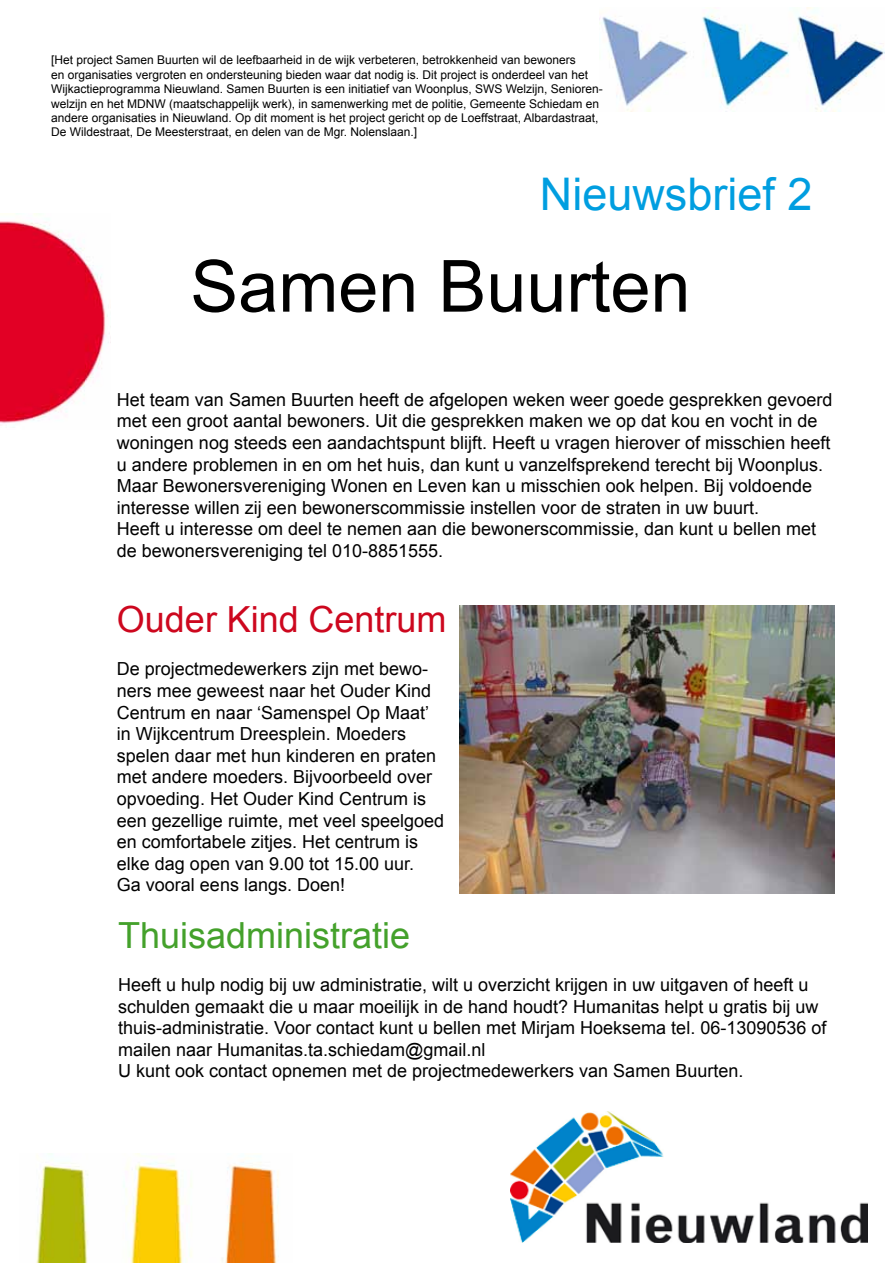
<style>
.page{position:relative;width:893px;height:1263px;background:#fff}
.page>*{position:absolute;margin:0;border:0;box-sizing:border-box;transform-origin:0 0}
.t1{font:72px "Arial";color:#000}
.t2{font:45px "Arial";color:#009ee0}
.t3{font:36px "Arial";color:#44a12b}
.t4{font:36px "Arial";color:#cd071e}
.t5{font:18px/21.6px "Arial";color:#000}
.t6{font:12px/14.4px "Arial";color:#000}
</style>
<div class="page">
<img style="left:599px;top:8px;width:285px;height:103px">
<img style="left:0;top:213px;width:111px;height:213px">
<img style="left:36px;top:1154px;width:243px;height:109px">
<img style="left:510px;top:1112px;width:357px;height:130px">
<img style="left:460px;top:606px;width:375px;height:287px">
<p class="t6" style="left:51px;top:53px;width:553px">[Het project Samen Buurten wil de leefbaarheid in de wijk verbeteren, betrokkenheid van bewoners<br>en organisaties vergroten en ondersteuning bieden waar dat nodig is. Dit project is onderdeel van het Wijkactieprogramma Nieuwland. Samen Buurten is een initiatief van Woonplus, SWS Welzijn, Senioren&shy;welzijn en het MDNW (maatschappelijk werk), in samenwerking met de politie, Gemeente Schiedam en andere organisaties in Nieuwland. Op dit moment is het project gericht op de Loeffstraat, Albardastraat, De Wildestraat, De Meesterstraat, en delen van de Mgr. Nolenslaan.]</p>
<h2 class="t2" style="left:540px;top:165px;width:274px">Nieuwsbrief 2</h2>
<h1 class="t1" style="left:190px;top:239px;width:502px">Samen Buurten</h1>
<p class="t5" style="left:117px;top:389px;width:717px">Het team van Samen Buurten heeft de afgelopen weken weer goede gesprekken gevoerd met een groot aantal bewoners. Uit die gesprekken maken we op dat kou en vocht in de woningen nog steeds een aandachtspunt blijft. Heeft u vragen hierover of misschien heeft u andere problemen in en om het huis, dan kunt u vanzelfsprekend terecht bij Woonplus.<br>Maar Bewonersvereniging Wonen en Leven kan u misschien ook helpen. Bij voldoende interesse willen zij een bewonerscommissie instellen voor de straten in uw buurt.<br>Heeft u interesse om deel te nemen aan die bewonerscommissie, dan kunt u bellen met de bewonersvereniging tel 010-8851555.</p>
<h3 class="t4" style="left:117px;top:596px;width:331px">Ouder Kind Centrum</h3>
<p class="t5" style="left:117px;top:658px;width:329px">De projectmedewerkers zijn met bewo&shy;ners mee geweest naar het Ouder Kind Centrum en naar ‘Samenspel Op Maat’ in Wijkcentrum Dreesplein. Moeders spelen daar met hun kinderen en praten met andere moeders. Bijvoorbeeld over opvoeding. Het Ouder Kind Centrum is een gezellige ruimte, met veel speelgoed en comfortabele zitjes. Het centrum is elke dag open van 9.00 tot 15.00 uur.<br>Ga vooral eens langs. Doen!</p>
<h3 class="t3" style="left:118px;top:911px;width:294px">Thuisadministratie</h3>
<p class="t5" style="left:118px;top:974px;width:710px">Heeft u hulp nodig bij uw administratie, wilt u overzicht krijgen in uw uitgaven of heeft u schulden gemaakt die u maar moeilijk in de hand houdt? Humanitas helpt u gratis bij uw thuis-administratie. Voor contact kunt u bellen met Mirjam Hoeksema tel. 06-13090536 of mailen naar Humanitas.ta.schiedam@gmail.nl<br>U kunt ook contact opnemen met de projectmedewerkers van Samen Buurten.</p>
</div>
